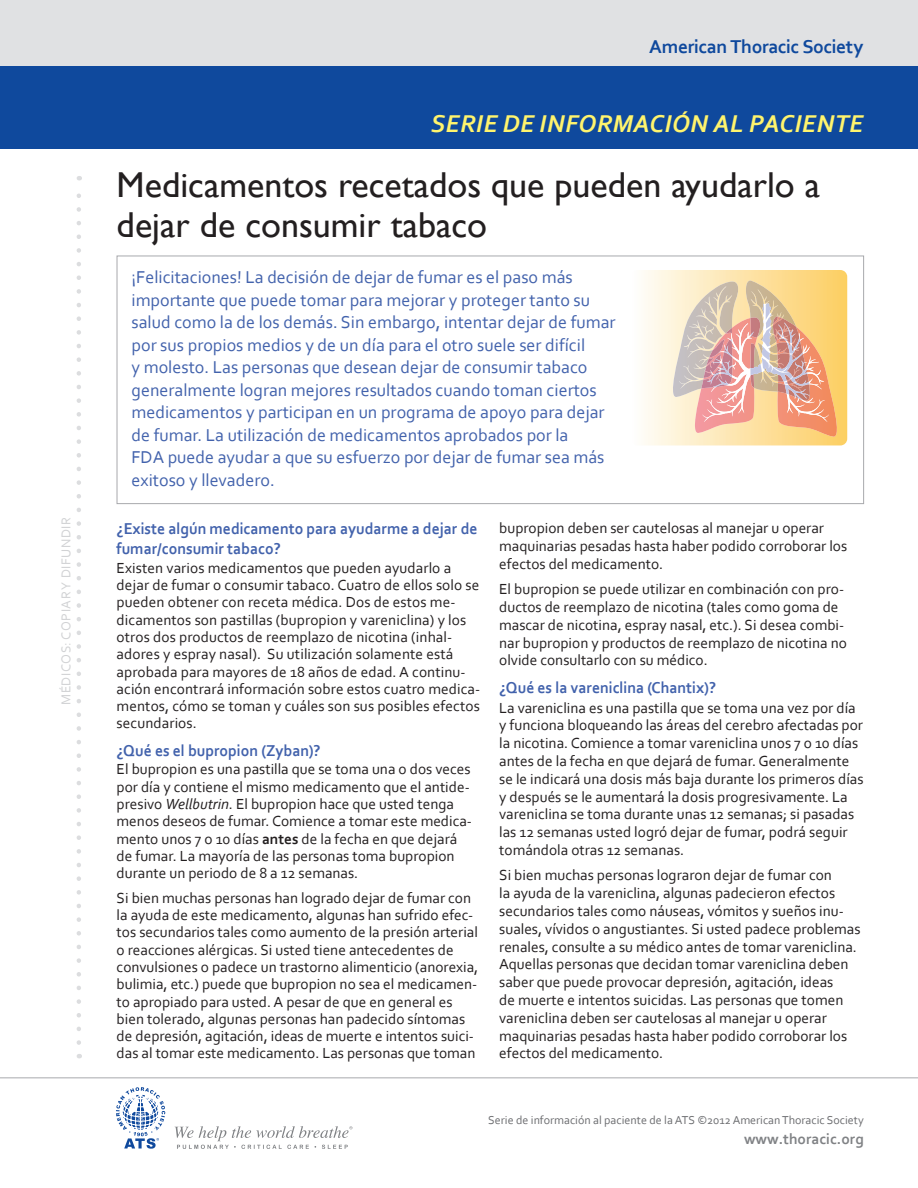
<style>
.page{position:relative;width:918px;height:1188px;background:#fff}
.page>*{position:absolute;margin:0;border:0;box-sizing:border-box;transform-origin:0 0}
.Headline_1{font:36px/40.5px "Gill Sans";color:#231f20}
.t1{font:italic 700 25.5px "Corbel";letter-spacing:.02em;color:#fff46d}
.t2{font:700 19.5px "Corbel";letter-spacing:-.02em;color:#0f499d}
.Intro_Paragraph{font:18px/22.5px "Corbel";color:#4262ac}
.Body_Headline{font:700 16.5px/19.8px "Corbel";color:#4262ac;scale:.95 1}
.t3{font:700 15.45px "Corbel";color:#808285}
.Body{font:15.3px/17.2px "Corbel";color:#231f20}
.t4{font:13.5px "Corbel";letter-spacing:.04em;color:#d1d2d4}
.Copyright_Info{font:12px "Corbel";color:#6c6d70}
.s1{font-style:italic}
.s2{font-weight:700}
</style>
<div class="page">
<div style="left:0;top:0;width:918px;height:81px;background:#e0e1e3"></div>
<div style="left:0;top:66px;width:918px;height:82px;background:#0f499d"></div>
<svg style="left:77px;top:176px;width:4px;height:867px"></svg>
<hr style="left:0;top:1077px;width:918px;height:1px;background:#a8a9ad">
<svg style="left:116px;top:1087px;width:49px;height:62px"></svg>
<svg style="left:175px;top:1126px;width:177px;height:23px"></svg>
<div style="left:117px;top:256px;width:747px;height:248px;border:1px solid #a8a9ad"></div>
<svg style="left:644px;top:270px;width:203px;height:175px;background:#eecba7"></svg>
<p class="t4" style="left:58px;top:705px;width:190px;rotate:-90deg">MÉDICOS: COPIAR Y DIFUNDIR</p>
<p class="t2" style="left:649px;top:34px;width:216px">American Thoracic Society</p>
<h2 class="t1" style="left:431px;top:108px;width:434px">SERIE DE INFORMACIÓN AL PACIENTE</h2>
<p class="Headline_1" style="left:117px;top:164px;width:705px">Medicamentos recetados que pueden ayudarlo a dejar de consumir tabaco</p>
<p class="Intro_Paragraph" style="left:132px;top:266px;width:485px">¡Felicitaciones! La decisión de dejar de fumar es el paso más importante que puede tomar para mejorar y proteger tanto su salud como la de los demás. Sin embargo, intentar dejar de fumar por sus propios medios y de un día para el otro suele ser difícil<br>y molesto. Las personas que desean dejar de consumir tabaco generalmente logran mejores resultados cuando toman ciertos medicamentos y participan en un programa de apoyo para dejar de fumar. La utilización de medicamentos aprobados por la<br>FDA puede ayudar a que su esfuerzo por dejar de fumar sea más exitoso y llevadero.</p>
<p class="Body_Headline" style="left:117px;top:518px;width:381px">¿Existe algún medicamento para ayudarme a dejar de fumar/consumir tabaco?</p>
<p class="Body" style="left:117px;top:559px;width:365px">Existen varios medicamentos que pueden ayudarlo a dejar de fumar o consumir tabaco. Cuatro de ellos solo se pueden obtener con receta médica. Dos de estos me&shy;dicamentos son pastillas (bupropion y vareniclina) y los otros dos productos de reemplazo de nicotina (inhal&shy;adores y espray nasal). Su utilización solamente está aprobada para mayores de 18 años de edad. A continu&shy;ación encontrará información sobre estos cuatro medica&shy;mentos, cómo se toman y cuáles son sus posibles efectos secundarios.</p>
<p class="Body_Headline" style="left:117px;top:740px;width:216px">¿Qué es el bupropion (Zyban)?</p>
<p class="Body" style="left:117px;top:760px;width:357px">El bupropion es una pastilla que se toma una o dos veces por día y contiene el mismo medicamento que el antide&shy;presivo <span class="s1">Wellbutrin</span>. El bupropion hace que usted tenga menos deseos de fumar. Comience a tomar este medica&shy;mento unos 7 o 10 días <span class="s2">antes</span> de la fecha en que dejará de fumar. La mayoría de las personas toma bupropion durante un periodo de 8 a 12 semanas.</p>
<p class="Body" style="left:117px;top:889px;width:363px">Si bien muchas personas han logrado dejar de fumar con la ayuda de este medicamento, algunas han sufrido efec&shy;tos secundarios tales como aumento de la presión arterial o reacciones alérgicas. Si usted tiene antecedentes de convulsiones o padece un trastorno alimenticio (anorexia, bulimia, etc.) puede que bupropion no sea el medicamen&shy;to apropiado para usted. A pesar de que en general es bien tolerado, algunas personas han padecido síntomas de depresión, agitación, ideas de muerte e intentos suici&shy;das al tomar este medicamento. Las personas que toman</p>
<p class="Body" style="left:499px;top:519px;width:350px;line-height:17.9px">bupropion deben ser cautelosas al manejar u operar maquinarias pesadas hasta haber podido corroborar los efectos del medicamento.</p>
<p class="Body" style="left:499px;top:580px;width:349px;line-height:17.9px">El bupropion se puede utilizar en combinación con pro&shy;ductos de reemplazo de nicotina (tales como goma de mascar de nicotina, espray nasal, etc.). Si desea combi&shy;nar bupropion y productos de reemplazo de nicotina no olvide consultarlo con su médico.</p>
<p class="Body_Headline" style="left:499px;top:678px;width:230px">¿Qué es la vareniclina (Chantix)?</p>
<p class="Body" style="left:499px;top:698px;width:366px;line-height:17.9px">La vareniclina es una pastilla que se toma una vez por día y funciona bloqueando las áreas del cerebro afectadas por la nicotina. Comience a tomar vareniclina unos 7 o 10 días antes de la fecha en que dejará de fumar. Generalmente se le indicará una dosis más baja durante los primeros días y después se le aumentará la dosis progresivamente. La vareniclina se toma durante unas 12 semanas; si pasadas las 12 semanas usted logró dejar de fumar, podrá seguir tomándola otras 12 semanas.</p>
<p class="Body" style="left:499px;top:866px;width:363px;line-height:17.9px">Si bien muchas personas lograron dejar de fumar con<br>la ayuda de la vareniclina, algunas padecieron efectos secundarios tales como náuseas, vómitos y sueños inu&shy;suales, vívidos o angustiantes. Si usted padece problemas renales, consulte a su médico antes de tomar vareniclina.<br>Aquellas personas que decidan tomar vareniclina deben saber que puede provocar depresión, agitación, ideas<br>de muerte e intentos suicidas. Las personas que tomen vareniclina deben ser cautelosas al manejar u operar maquinarias pesadas hasta haber podido corroborar los efectos del medicamento.</p>
<p class="Copyright_Info" style="left:488px;top:1112px;width:377px">Serie de información al paciente de la ATS ©2012 American Thoracic Society</p>
<p class="t3" style="left:744px;top:1130px;width:121px">www.thoracic.org</p>
</div>
